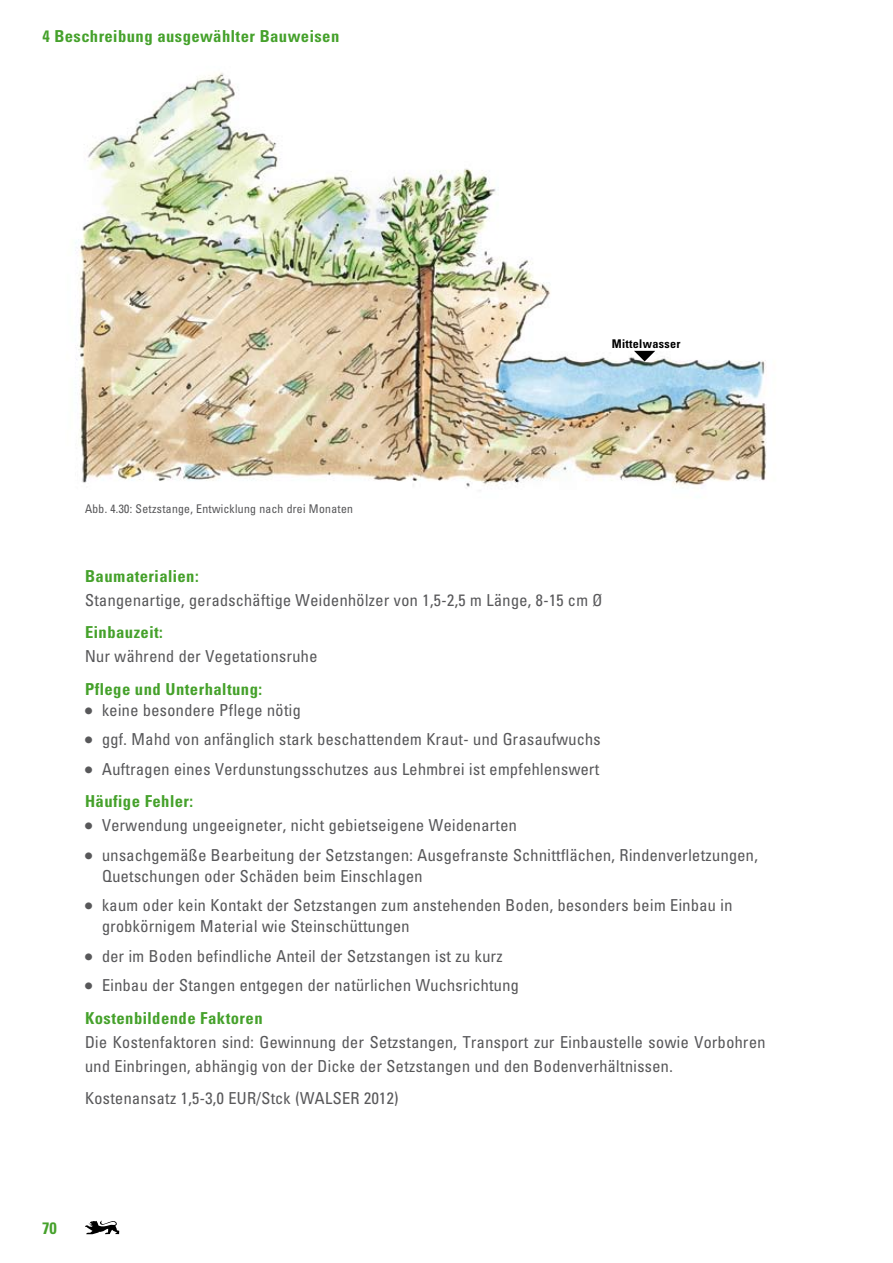
<style>
.page{position:relative;width:893px;height:1263px;background:#fff}
.page>*{position:absolute;margin:0;border:0;box-sizing:border-box;transform-origin:0 0}
.t1{font:condensed 16.5px/32.5px "Univers S";letter-spacing:.03em;color:#58585a}
.t2{font:700 condensed 16.5px "Univers S";letter-spacing:.03em;color:#45a12b}
.t3{font:condensed 12px "Univers S";letter-spacing:.03em;color:#58585a}
.t4{font:700 condensed 12px "Univers S";letter-spacing:.03em;color:#000}
.s1{font-size:22.5px}
.s2{font-weight:700;color:#45a12b}
</style>
<div class="page">
<svg style="left:85px;top:1220px;width:34px;height:14px"></svg>
<img style="left:75px;top:73px;width:692px;height:418px">
<svg style="left:634px;top:351px;width:21px;height:10px"></svg>
<p class="t2" style="left:43px;top:26px;width:298px">4 Beschreibung ausgewählter Bauweisen</p>
<p class="t3" style="left:85px;top:502px;width:269px">Abb. 4.30: Setzstange, Entwicklung nach drei Monaten</p>
<p class="t4" style="left:612px;top:336px;width:70px">Mittelwasser</p>
<p class="t2" style="left:85px;top:566px;width:115px">Baumaterialien:</p>
<p class="t1" style="left:85px;top:583px;width:519px">Stangenartige, geradschäftige Weidenhölzer von 1,5-2,5 m Länge, 8-15 cm Ø</p>
<p class="t2" style="left:85px;top:622px;width:79px">Einbauzeit:</p>
<p class="t1" style="left:85px;top:640px;width:234px">Nur während der Vegetationsruhe</p>
<p class="t2" style="left:85px;top:679px;width:179px">Pflege und Unterhaltung:</p>
<p class="t1" style="left:85px;top:693px;width:217px"><span class="s1">•</span> keine besondere Pflege nötig</p>
<p class="t1" style="left:85px;top:723px;width:517px"><span class="s1">•</span> ggf. Mahd von anfänglich stark beschattendem Kraut- und Grasaufwuchs</p>
<p class="t1" style="left:85px;top:752px;width:516px"><span class="s1">•</span> Auftragen eines Verdunstungsschutzes aus Lehmbrei ist empfehlenswert<br><span class="s2">Häufige Fehler:</span></p>
<p class="t1" style="left:85px;top:809px;width:433px"><span class="s1">•</span> Verwendung ungeeigneter, nicht gebietseigene Weidenarten</p>
<p class="t1" style="left:102px;top:844px;width:657px;line-height:21px;text-indent:-17px"><span class="s1">•</span> unsachgemäße Bearbeitung der Setzstangen: Ausgefranste Schnittflächen, Rindenverletzungen,<br>Quetschungen oder Schäden beim Einschlagen</p>
<p class="t1" style="left:102px;top:895px;width:632px;line-height:21px;text-indent:-17px"><span class="s1">•</span> kaum oder kein Kontakt der Setzstangen zum anstehenden Boden, besonders beim Einbau in grobkörnigem Material wie Steinschüttungen</p>
<p class="t1" style="left:85px;top:939px;width:419px"><span class="s1">•</span> der im Boden befindliche Anteil der Setzstangen ist zu kurz</p>
<p class="t1" style="left:85px;top:969px;width:435px"><span class="s1">•</span> Einbau der Stangen entgegen der natürlichen Wuchsrichtung<br><span class="s2">Kostenbildende Faktoren</span></p>
<p class="t1" style="left:85px;top:1030px;width:682px;line-height:24px">Die Kostenfaktoren sind: Gewinnung der Setzstangen, Transport zur Einbaustelle sowie Vorbohren und Einbringen, abhängig von der Dicke der Setzstangen und den Bodenverhältnissen.</p>
<p class="t1" style="left:85px;top:1082px;width:315px">Kostenansatz 1,5-3,0 EUR/Stck (WALSER 2012)</p>
<p class="t2" style="left:42px;top:1218px;width:16px">70</p>
</div>
